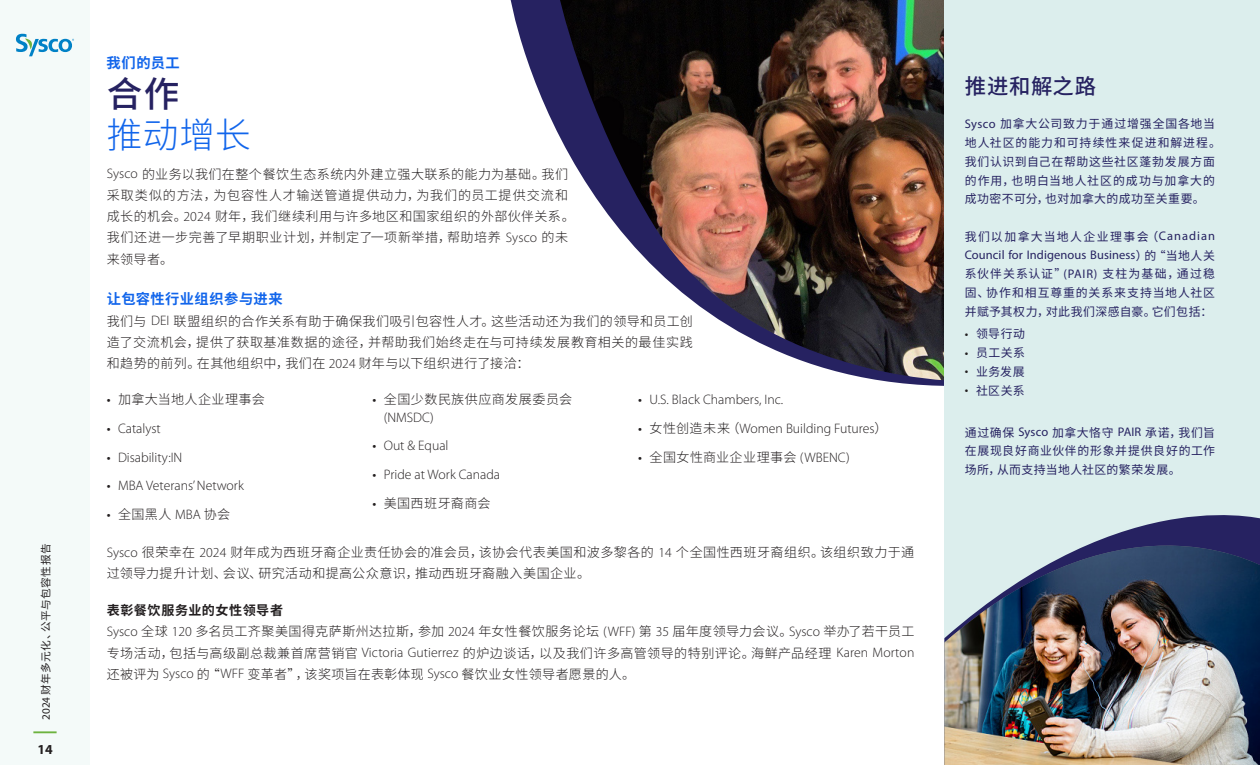
<style>
.page{position:relative;width:1260px;height:765px;background:#fff}
.page>*{position:absolute;margin:0;border:0;box-sizing:border-box;transform-origin:0 0}
.H1-30pt_Header{font:300 35.62px/41.2px "Noto Sans CJ Ksc";color:#1165eb}
.H1-18pt_Header{font:500 21.38px "Noto Sans CJ Ksc";letter-spacing:.03em;color:#262261}
.P-12pt_Paragrah_Section_Head{font:700 14.25px "Noto Sans CJ Ksc";letter-spacing:.035em;color:#1165eb}
.P-11pt_Body_Bullet_List{font:300 13.75px "Myriad Pro";color:#231f20}
.t1{font:700 13.75px "Myriad Pro";color:#231f20}
.P-11pt_Body_Copy{font:300 13px/21.2px "Noto Sans CJ Ksc";letter-spacing:.035em;color:#231f20}
.P-12pt_Paragrah_Section_Head-2{font:300 13px/21.2px "Noto Sans CJ Ksc";letter-spacing:.035em;color:#231f20;text-align:justify}
.P-11pt_Body_Bullet_List-2{font:300 13px "Noto Sans CJ Ksc";letter-spacing:.03em;color:#231f20}
.P-11pt_Body_Copy-2{font:700 13px "Noto Sans CJ Ksc";letter-spacing:.04em;color:#231f20}
.P-10pt_Body_Copy{font:12.5px "Myriad Pro";letter-spacing:.01em;color:#262261}
.P-10pt_Body_Copy-2{font:11.88px/18.8px "Noto Sans CJ Ksc";letter-spacing:.06em;color:#262261;text-align:justify}
.P-10pt_Body_Copy-3{font:11.88px "Noto Sans CJ Ksc";letter-spacing:.115em;color:#262261}
.P-11pt_Body_Bullet_List_copy{font:11.88px "Noto Sans CJ Ksc";letter-spacing:.04em;color:#262261}
.t2{font:10.75px "Noto Sans CJ Ksc";letter-spacing:.035em;color:#231f20}
.s1{font-family:"Myriad Pro";font-size:11.25px}
.s2{font-weight:500;color:#262261}
.s3{font-family:"Myriad Pro";font-size:13.75px}
.s4{font-family:"Myriad Pro";font-weight:400;font-size:13.75px}
.s5{font-weight:400}
.s6{font-family:"Noto Sans CJ Ksc";font-size:13px}
.s7{font-family:"Myriad Pro";font-size:12.5px}
.s8{font-family:"Noto Sans CJ Ksc";font-size:11.88px}
.s9{font-family:"Myriad Pro";font-size:12.5px;color:#231f20}
</style>
<div class="page">
<img style="left:510px;top:0;width:434px;height:386px">
<div style="left:944px;top:0;width:316px;height:765px;background:#dceeed"></div>
<svg style="left:1085px;top:515px;width:175px;height:31px;fill:#262261"></svg>
<img style="left:944px;top:546px;width:316px;height:219px">
<div style="left:0;top:0;width:90px;height:765px;background:#f4faf9"></div>
<hr style="left:33px;top:731px;width:24px;height:2px;background:#6db33f">
<svg style="left:16px;top:34px;width:58px;height:22px"></svg>
<p class="t2" style="left:40px;top:720px;width:178px;rotate:-90deg"><span class="s1">2024</span> 财年多元化、公平与包容性报告</p>
<p class="t1" style="left:37px;top:740px;width:17px">14</p>
<p class="P-12pt_Paragrah_Section_Head" style="left:107px;top:55px;width:75px">我们的员工</p>
<p class="H1-30pt_Header" style="left:107px;top:74px;width:145px"><span class="s2">合作<br></span>推动增长</p>
<p class="P-11pt_Body_Copy" style="left:107px;top:164px;width:469px"><span class="s3">Sysco</span> 的业务以我们在整个餐饮生态系统内外建立强大联系的能力为基础。我们采取类似的方法，为包容性人才输送管道提供动力，为我们的员工提供交流和成长的机会。<span class="s3">2024</span> 财年，我们继续利用与许多地区和国家组织的外部伙伴关系。我们还进一步完善了早期职业计划，并制定了一项新举措，帮助培养 <span class="s3">Sysco</span> 的未来领导者。</p>
<p class="P-12pt_Paragrah_Section_Head" style="left:107px;top:291px;width:178px">让包容性行业组织参与进来</p>
<p class="P-12pt_Paragrah_Section_Head-2" style="left:107px;top:310px;width:588px">我们与 <span class="s3">DEI</span> 联盟组织的合作关系有助于确保我们吸引包容性人才。这些活动还为我们的领导和员工创造了交流机会，提供了获取基准数据的途径，并帮助我们始终走在与可持续发展教育相关的最佳实践和趋势的前列。在其他组织中，我们在 <span class="s3">2024</span> 财年与以下组织进行了接洽：</p>
<p class="P-11pt_Body_Bullet_List-2" style="left:107px;top:392px;width:160px"><span class="s4">•</span> 加拿大当地人企业理事会</p>
<p class="P-11pt_Body_Bullet_List" style="left:107px;top:420px;width:56px"><span class="s5">•</span> Catalyst</p>
<p class="P-11pt_Body_Bullet_List" style="left:107px;top:449px;width:77px"><span class="s5">•</span> Disability:IN</p>
<p class="P-11pt_Body_Bullet_List" style="left:107px;top:477px;width:139px"><span class="s5">•</span> MBA Veterans’ Network</p>
<p class="P-11pt_Body_Bullet_List-2" style="left:107px;top:507px;width:125px"><span class="s4">•</span> 全国黑人 <span class="s3">MBA</span> 协会</p>
<p class="P-11pt_Body_Bullet_List-2" style="left:373px;top:392px;width:201px"><span class="s4">•</span> 全国少数民族供应商发展委员会</p>
<p class="P-11pt_Body_Bullet_List" style="left:384px;top:409px;width:52px">(NMSDC)</p>
<p class="P-11pt_Body_Bullet_List" style="left:373px;top:437px;width:78px"><span class="s5">•</span> Out &amp; Equal</p>
<p class="P-11pt_Body_Bullet_List" style="left:373px;top:466px;width:129px"><span class="s5">•</span> Pride at Work Canada</p>
<p class="P-11pt_Body_Bullet_List-2" style="left:373px;top:496px;width:120px"><span class="s4">•</span> 美国西班牙裔商会</p>
<p class="P-11pt_Body_Bullet_List" style="left:638px;top:391px;width:146px"><span class="s5">•</span> U.S. Black Chambers, Inc.</p>
<p class="P-11pt_Body_Bullet_List" style="left:638px;top:420px;width:251px"><span class="s5">•</span> <span class="s6">女性创造未来（</span>Women Building Futures<span class="s6">）</span></p>
<p class="P-11pt_Body_Bullet_List-2" style="left:638px;top:450px;width:213px"><span class="s4">•</span> 全国女性商业企业理事会 <span class="s3">(WBENC)</span></p>
<p class="P-11pt_Body_Copy" style="left:107px;top:542px;width:809px"><span class="s3">Sysco</span> 很荣幸在 <span class="s3">2024</span> 财年成为西班牙裔企业责任协会的准会员，该协会代表美国和波多黎各的 <span class="s3">14</span> 个全国性西班牙裔组织。该组织致力于通过领导力提升计划、会议、研究活动和提高公众意识，推动西班牙裔融入美国企业。</p>
<p class="P-11pt_Body_Copy-2" style="left:107px;top:603px;width:178px">表彰餐饮服务业的女性领导者</p>
<p class="P-11pt_Body_Copy" style="left:107px;top:621px;width:809px;text-align:justify"><span class="s3">Sysco</span> 全球 <span class="s3">120</span> 多名员工齐聚美国得克萨斯州达拉斯，参加 <span class="s3">2024</span> 年女性餐饮服务论坛 <span class="s3">(WFF)</span> 第 <span class="s3">35</span> 届年度领导力会议。<span class="s3">Sysco</span> 举办了若干员工专场活动，包括与高级副总裁兼首席营销官 <span class="s3">Victoria Gutierrez</span> 的炉边谈话，以及我们许多高管领导的特别评论。海鲜产品经理 <span class="s3">Karen Morton</span>还被评为 <span class="s3">Sysco</span> 的“<span class="s3">WFF</span> 变革者”，该奖项旨在表彰体现 <span class="s3">Sysco</span> 餐饮业女性领导者愿景的人。</p>
<p class="H1-18pt_Header" style="left:965px;top:74px;width:133px">推进和解之路</p>
<p class="P-10pt_Body_Copy-2" style="left:965px;top:115px;width:258px;text-align:left"><span class="s7">Sysco</span> 加拿大公司致力于通过增强全国各地当地人社区的能力和可持续性来促进和解进程。我们认识到自己在帮助这些社区蓬勃发展方面的作用，也明白当地人社区的成功与加拿大的成功密不可分，也对加拿大的成功至关重要。</p>
<p class="P-10pt_Body_Copy-3" style="left:965px;top:230px;width:252px">我们以加拿大当地人企业理事会（<span class="s7">Canadian</span></p>
<p class="P-10pt_Body_Copy" style="left:965px;top:247px;width:252px">Council for Indigenous Business<span class="s8">）的“当地人关</span></p>
<p class="P-10pt_Body_Copy-2" style="left:965px;top:265px;width:252px">系伙伴关系认证”<span class="s7">(PAIR)</span> 支柱为基础，通过稳固、协作和相互尊重的关系来支持当地人社区并赋予其权力，对此我们深感自豪。它们包括：</p>
<p class="P-11pt_Body_Bullet_List_copy" style="left:965px;top:327px;width:62px"><span class="s9">•</span> 领导行动</p>
<p class="P-11pt_Body_Bullet_List_copy" style="left:965px;top:346px;width:62px"><span class="s9">•</span> 员工关系</p>
<p class="P-11pt_Body_Bullet_List_copy" style="left:965px;top:365px;width:61px"><span class="s9">•</span> 业务发展</p>
<p class="P-11pt_Body_Bullet_List_copy" style="left:965px;top:383px;width:62px"><span class="s9">•</span> 社区关系</p>
<p class="P-10pt_Body_Copy-2" style="left:965px;top:423px;width:252px">通过确保 <span class="s7">Sysco</span> 加拿大恪守 <span class="s7">PAIR</span> 承诺，我们旨在展现良好商业伙伴的形象并提供良好的工作场所，从而支持当地人社区的繁荣发展。</p>
</div>
